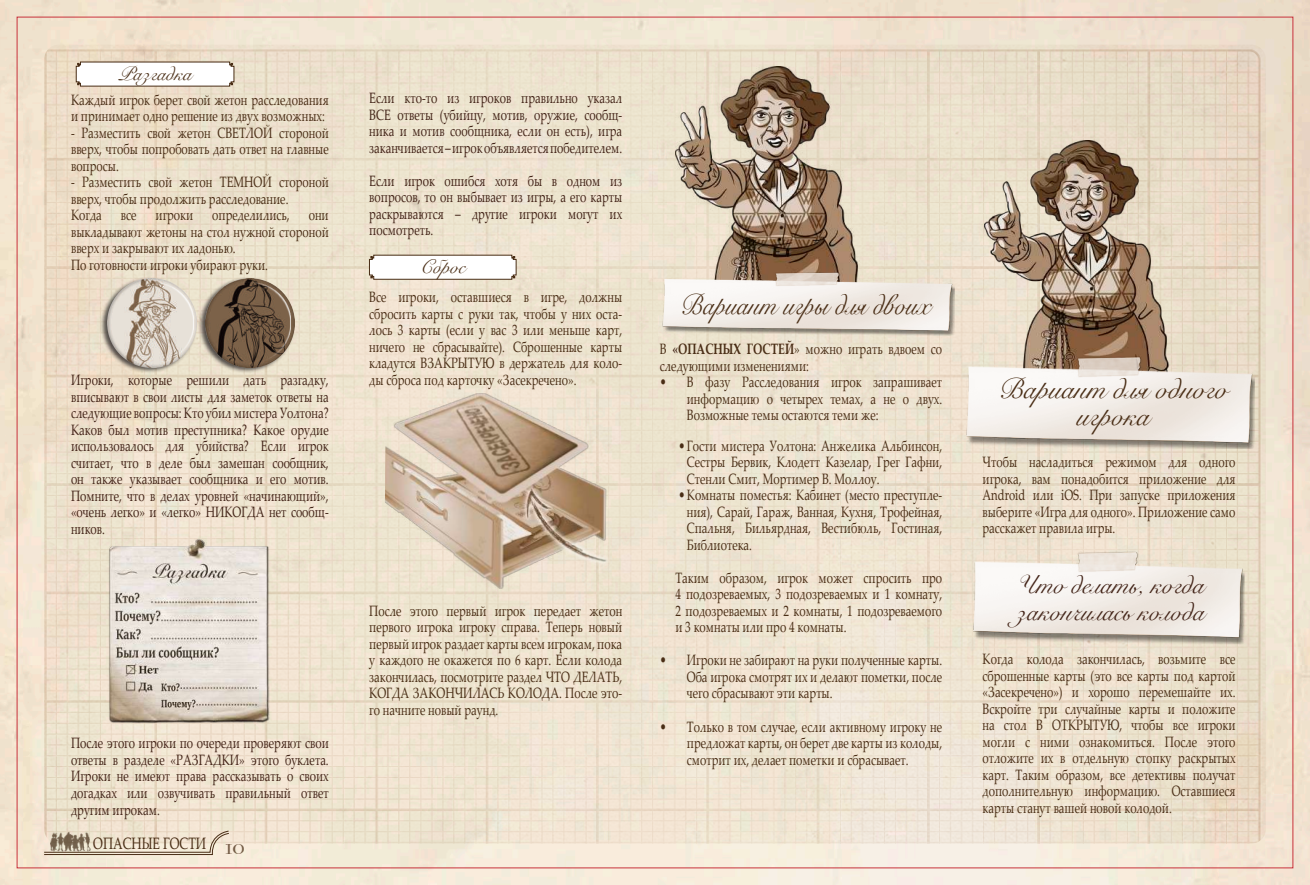
<style>
.page{position:relative;width:1310px;height:885px;background:#fff}
.page>*{position:absolute;margin:0;border:0;box-sizing:border-box;transform-origin:0 0}
.t1{font:28.5px/27px "Snell Roundhand";color:#492d15;text-align:center}
.t2{font:28.5px "Snell Roundhand";color:#492d15;scale:.9 1}
.t3{font:25.5px/27px "Snell Roundhand";color:#422317}
.t4{font:19.5px "Snell Roundhand";color:#492d15}
.t5{font:16.5px "Palatino Linotype";color:#482c14;scale:.75 1}
.t6{font:15px/16.5px "Palatino Linotype";color:#492d15;text-align:justify;scale:.75 1}
.t7{font:15px/16.5px "Palatino Linotype";color:#422317;text-align:justify;scale:.75 1}
.s1{font-family:"Bodoni Svty Two OSITCTT";font-size:21.9px;color:#492d15}
.s2{font-weight:700;color:#422317}
.s3{font-weight:700}
</style>
<div class="page">
<img style="left:0;top:0;width:1310px;height:884px">
<img style="left:44px;top:45px;width:1221px;height:798px">
<svg style="left:44px;top:830px;width:185px;height:24px"></svg>
<img style="left:676px;top:66px;width:189px;height:206px">
<img style="left:984px;top:141px;width:190px;height:214px">
<img style="left:384px;top:392px;width:230px;height:198px">
<svg style="left:76px;top:62px;width:158px;height:24px"></svg>
<svg style="left:369px;top:255px;width:147px;height:24px"></svg>
<img style="left:86px;top:528px;width:200px;height:200px">
<img style="left:971px;top:550px;width:273px;height:94px">
<img style="left:660px;top:272px;width:294px;height:64px">
<img style="left:963px;top:355px;width:291px;height:93px">
<div style="left:101px;top:277px;width:96px;height:96px;background:#231f20;opacity:.75"></div>
<div style="left:106px;top:276px;width:93px;height:92px;background:#231f20;opacity:.74"></div>
<div style="left:198px;top:277px;width:97px;height:96px;background:#231f20;opacity:.75"></div>
<div style="left:204px;top:276px;width:93px;height:92px;background:#231f20;opacity:.74"></div>
<h3 class="t4" style="left:118px;top:58px;width:75px">Разгадка</h3>
<p class="t6" style="left:71px;top:91px;width:345px">Каждый игрок берет свой жетон расследования и принимает одно решение из двух возможных:</p>
<p class="t6" style="left:71px;top:124px;width:345px">- Разместить свой жетон СВЕТЛОЙ стороной вверх, чтобы попробовать дать ответ на главные вопросы.</p>
<p class="t6" style="left:71px;top:173px;width:345px;text-align:left">- Разместить свой жетон ТЕМНОЙ стороной вверх, чтобы продолжить расследование.<br>Когда</p>
<p class="t6" style="left:121px;top:206px;width:22px">все</p>
<p class="t6" style="left:156px;top:206px;width:52px">игроки</p>
<p class="t6" style="left:212px;top:206px;width:105px">определились,</p>
<p class="t6" style="left:71px;top:206px;width:345px;text-align:left;text-indent:238px">они выкладывают жетоны на стол нужной стороной вверх и закрывают их ладонью.<br>По готовности игроки убирают руки.</p>
<p class="t7" style="left:71px;top:371px;width:345px">Игроки, которые решили дать разгадку, вписывают в свои листы для заметок ответы на следующие вопросы: Кто убил мистера Уолтона?<br>Каков был мотив преступника? Какое орудие использовалось для убийства? Если игрок считает, что в деле был замешан сообщник, он также указывает сообщника и его мотив.<br>Помните, что в делах уровней «начинающий», «очень легко» и «легко» НИКОГДА нет сообщ&shy;ников.</p>
<p class="t7" style="left:71px;top:734px;width:345px">После этого игроки по очереди проверяют свои ответы в разделе «РАЗГАДКИ» этого буклета.<br>Игроки не имеют права рассказывать о своих догадках или озвучивать правильный ответ другим игрокам.</p>
<p class="t5" style="left:93px;top:831px;width:203px">ОПАСНЫЕ ГОСТИ <span class="s1">10</span></p>
<p class="t7" style="left:369px;top:89px;width:339px">Если кто-то из игроков правильно указал ВСЕ ответы (убийцу, мотив, оружие, сообщ&shy;ника и мотив сообщника, если он есть), игра заканчивается – игрок объявляется победителем.</p>
<p class="t7" style="left:369px;top:172px;width:339px">Если игрок ошибся хотя бы в одном из вопросов, то он выбывает из игры, а его карты раскрываются – другие игроки могут их посмотреть.</p>
<h3 class="t4" style="left:420px;top:251px;width:47px">Сброс</h3>
<p class="t6" style="left:369px;top:288px;width:339px">Все игроки, оставшиеся в игре, должны сбросить карты с руки так, чтобы у них оста&shy;лось 3 карты (если у вас 3 или меньше карт, ничего не сбрасывайте). Сброшенные карты кладутся ВЗАКРЫТУЮ в держатель для коло&shy;ды сброса под карточку «Засекречено».</p>
<p class="t6" style="left:369px;top:602px;width:339px">После этого первый игрок передает жетон первого игрока игроку справа. Теперь новый первый игрок раздает карты всем игрокам, пока у каждого не окажется по 6 карт. Если колода закончилась, посмотрите раздел ЧТО ДЕЛАТЬ, КОГДА ЗАКОНЧИЛАСЬ КОЛОДА. После это&shy;го начните новый раунд.</p>
<h1 class="t2" style="left:680px;top:282px;width:279px">Вариант игры для двоих</h1>
<p class="t6" style="left:660px;top:340px;width:378px">В <span class="s2">«</span><span class="s3">ОПАСНЫХ ГОСТЕЙ</span>» можно играть вдвоем со следующими изменениями:</p>
<p class="t6" style="left:687px;top:373px;width:342px;text-indent:-27px">• В фазу Расследования игрок запрашивает информацию о четырех темах, а не о двух.<br>Возможные темы остаются теми же:</p>
<p class="t6" style="left:687px;top:437px;width:342px;text-indent:-9px">•Гости мистера Уолтона: Анжелика Альбинсон, Сестры Бервик, Клодетт Казелар, Грег Гафни, Стенли Смит, Мортимер В. Моллоу.</p>
<p class="t6" style="left:687px;top:486px;width:342px;text-indent:-9px">• Комнаты поместья: Кабинет (место преступле&shy;ния), Сарай, Гараж, Ванная, Кухня, Трофейная, Спальня, Бильярдная, Вестибюль, Гостиная, Библиотека.</p>
<p class="t6" style="left:675px;top:569px;width:357px">Таким образом, игрок может спросить про 4 подозреваемых, 3 подозреваемых и 1 комнату, 2 подозреваемых и 2 комнаты, 1 подозреваемого и 3 комнаты или про 4 комнаты.</p>
<p class="t6" style="left:687px;top:651px;width:342px;text-indent:-27px">• Игроки не забирают на руки полученные карты.<br>Оба игрока смотрят их и делают пометки, после чего сбрасывают эти карты.</p>
<p class="t6" style="left:687px;top:717px;width:342px;text-indent:-27px">• Только в том случае, если активному игроку не предложат карты, он берет две карты из колоды, смотрит их, делает пометки и сбрасывает.</p>
<h1 class="t1" style="left:998px;top:374px;width:230px">Вариант для одного игрока</h1>
<p class="t6" style="left:982px;top:453px;width:339px">Чтобы насладиться режимом для одного игрока, вам понадобится приложение для Android или iOS. При запуске приложения выберите «Игра для одного». Приложение само расскажет правила игры.</p>
<h2 class="t3" style="left:1016px;top:570px;width:190px">Что делать, когда закончилась колода</h2>
<p class="t6" style="left:982px;top:650px;width:339px">Когда колода закончилась, возьмите все сброшенные карты (это все карты под картой «Засекречено») и хорошо перемешайте их.<br>Вскройте три случайные карты и положите на стол В ОТКРЫТУЮ, чтобы все игроки могли с ними ознакомиться. После этого отложите их в отдельную стопку раскрытых карт. Таким образом, все детективы получат дополнительную информацию. Оставшиеся карты станут вашей новой колодой.</p>
</div>
